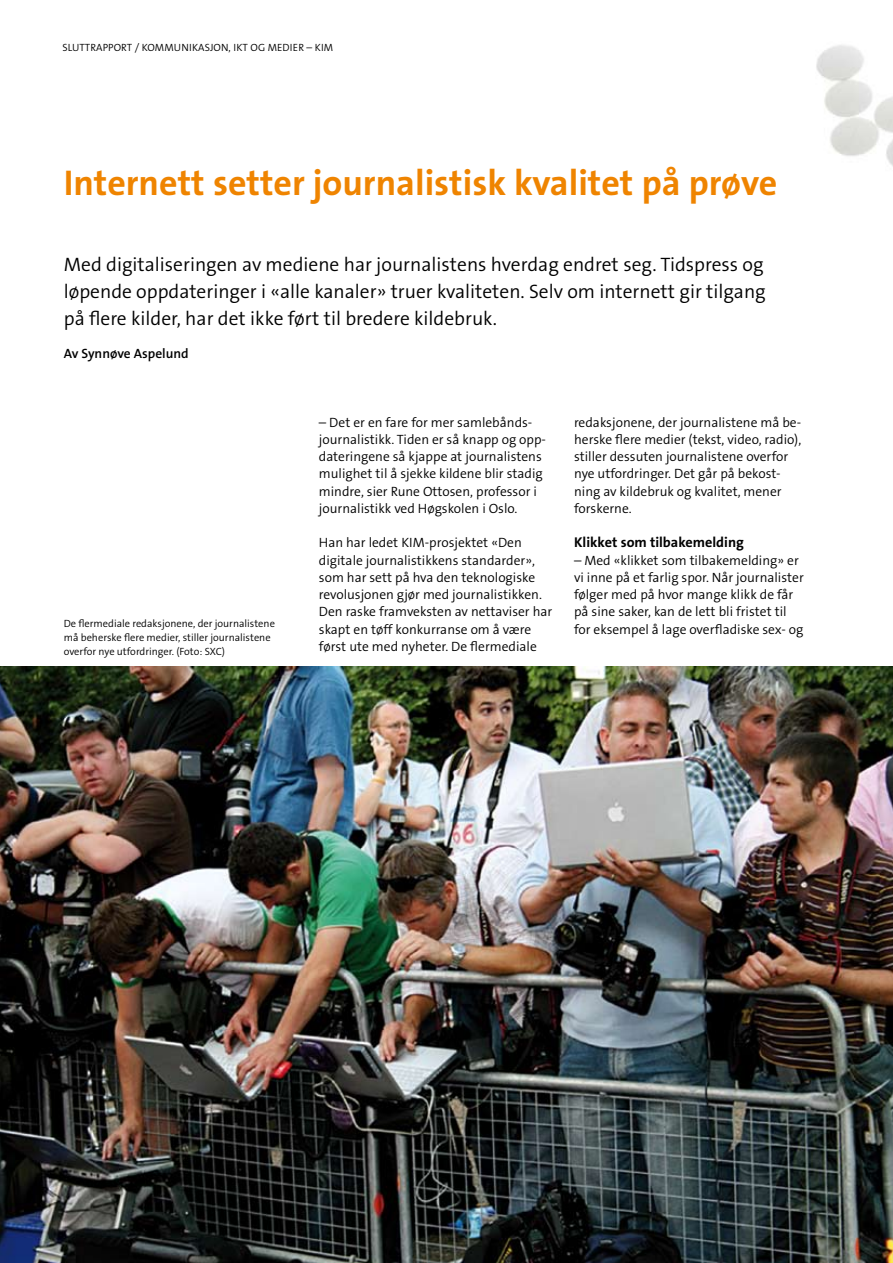
<style>
.page{position:relative;width:893px;height:1263px;background:#fff}
.page>*{position:absolute;margin:0;border:0;box-sizing:border-box;transform-origin:0 0}
.t1{font:700 36px "The Sans B7";color:#ef8400}
.t2{font:300 19.5px/27px "The Sans B4";color:#000;text-align:justify}
.t3{font:700 14.25px "The Sans B7";color:#000}
.t4{font:300 13.5px/17.2px "The Sans B4";color:#000}
.t5{font:600 13.5px "The Sans B6";color:#000}
.t6{font:300 10.5px/14.2px "The Sans B4";color:#000}
</style>
<div class="page">
<img style="left:816px;top:45px;width:77px;height:121px">
<img style="left:0;top:667px;width:893px;height:596px">
<p class="t6" style="left:62px;top:41px;width:213px">sluttrapport / komm unikasjon, ikt og medie</p>
<p class="t6" style="left:298px;top:41px;width:24px">r – kim</p>
<h1 class="t1" style="left:64px;top:164px;width:715px">Internett setter journalistisk kvalitet på prøve</h1>
<h2 class="t2" style="left:64px;top:252px;width:703px">Med digitaliseringen av mediene har journalistens hverdag endret seg. Tidspress og løpende oppdateringer i «alle kanaler» truer kvaliteten. Selv om internett gir tilgang på flere kilder, har det ikke ført til bredere kildebruk.</h2>
<p class="t5" style="left:64px;top:346px;width:127px">Av Synnøve Aspelund</p>
<p class="t6" style="left:64px;top:617px;width:213px">De flermediale redaksjonene, der journalistene må beherske flere medier, stiller journalistene overfor nye utfordringer. (Foto: SXC)</p>
<p class="t4" style="left:319px;top:414px;width:229px">– Det er en fare for mer samlebånds&shy;journalistikk. Tiden er så knapp og opp&shy;dateringene så kjappe at journalistens mulighet til å sjekke kildene blir stadig mindre, sier Rune Ottosen, professor i journalistikk ved Høgskolen i Oslo.</p>
<p class="t4" style="left:319px;top:535px;width:235px">Han har ledet KIM-prosjektet «Den digitale journalistikkens standarder», som har sett på hva den teknologiske revolusjonen gjør med journalistikken.<br>Den raske framveksten av nettaviser har skapt en tøff konkurranse om å være først ute med nyheter. De flermediale</p>
<p class="t4" style="left:574px;top:414px;width:229px">redaksjonene, der journalistene må be&shy;herske flere medier (tekst, video, radio), stiller dessuten journalistene overfor nye utfordringer. Det går på bekost&shy;ning av kildebruk og kvalitet, mener forskerne.</p>
<p class="t3" style="left:574px;top:535px;width:171px">Klikket som tilbakemelding</p>
<p class="t4" style="left:574px;top:552px;width:231px">– Med «klikket som tilbakemelding» er vi inne på et farlig spor. Når journalister følger med på hvor mange klikk de får på sine saker, kan de lett bli fristet til for eksempel å lage overfladiske sex- og</p>
</div>
